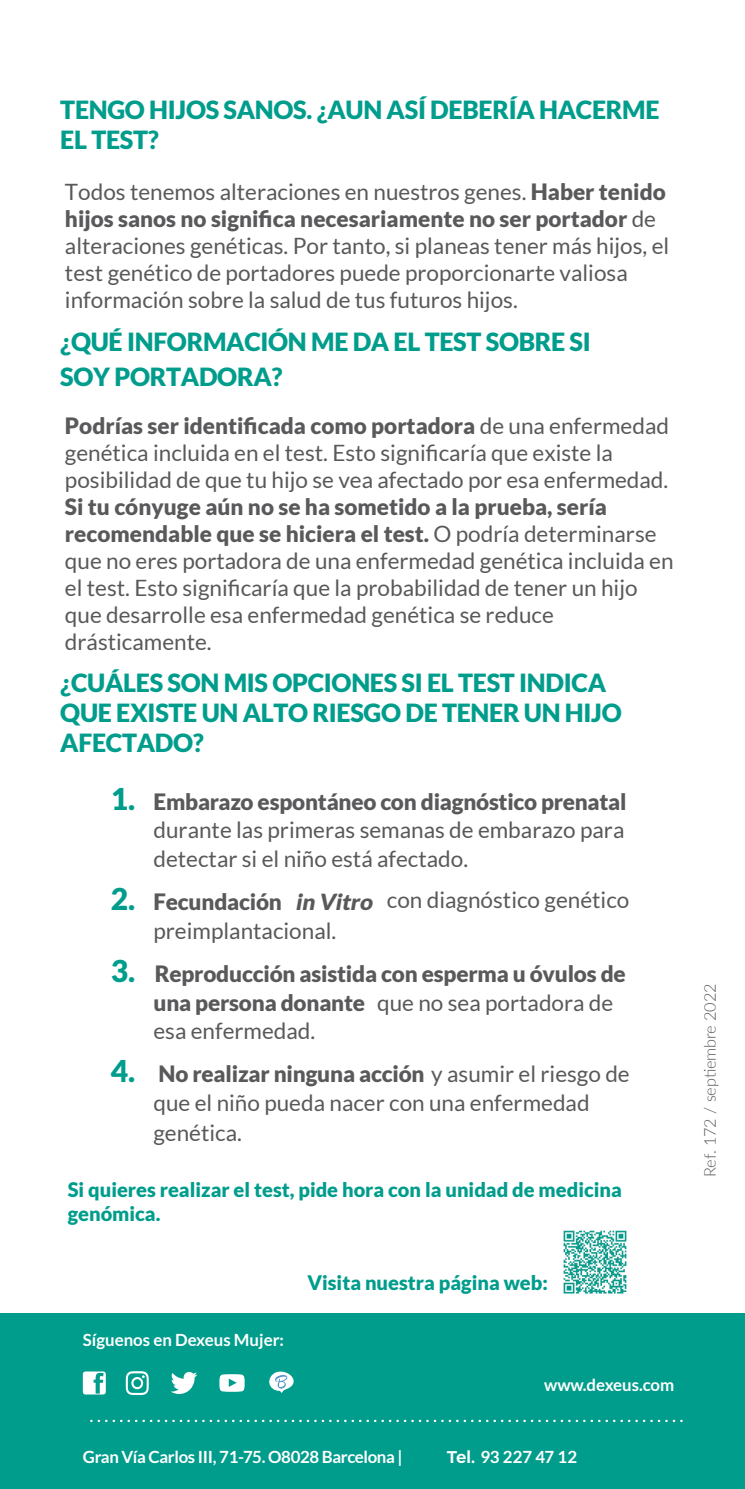
<style>
.page{position:relative;width:745px;height:1489px;background:#fff}
.page>*{position:absolute;margin:0;border:0;box-sizing:border-box;transform-origin:0 0}
.t1{font:900 25px/30px "Lato";letter-spacing:-.01em;color:#009d8c}
.t2{font:22.5px/27px "Lato";color:#59595b}
.t3{font:900 22.5px/28.8px "Lato";letter-spacing:-.01em;color:#59595b}
.t4{font:900 20px/24px "Lato";color:#009d8c}
.t5{font:700 16.75px "Lato";letter-spacing:-.02em;color:#fff}
.t6{font:700 16.75px "Lato";color:#fff}
.t7{font:300 16.25px "Lato";letter-spacing:-.01em;color:#59595b}
.s1{font-weight:900}
.s2{font-weight:900;font-size:30px;color:#009d8c}
.s3{font-weight:900;font-style:italic;font-size:22.25px}
.s4{font-size:30px;color:#009d8c}
.s5{font-weight:400}
.s6{font-family:"Zona Pro"}
</style>
<div class="page">
<div style="left:0;top:1312px;width:744px;height:176px;background:#009d8c"></div>
<svg style="left:171px;top:1371px;width:26px;height:22px"></svg>
<svg style="left:83px;top:1371px;width:23px;height:23px"></svg>
<svg style="left:219px;top:1374px;width:25px;height:17px"></svg>
<svg style="left:126px;top:1371px;width:23px;height:23px"></svg>
<svg style="left:269px;top:1371px;width:25px;height:21px"></svg>
<svg style="left:91px;top:1419px;width:592px;height:2px"></svg>
<img style="left:563px;top:1230px;width:63px;height:63px">
<p class="t1" style="left:60px;top:94px;width:600px">TENGO HIJOS SANOS. ¿AUN ASÍ DEBERÍA HACERME<br>EL TEST?</p>
<p class="t2" style="left:65px;top:178px;width:605px">Todos tenemos alteraciones en nuestros genes. <span class="s1">Haber tenido hijos sanos no significa necesariamente no ser portador</span> de alteraciones genéticas. Por tanto, si planeas tener más hijos, el test genético de portadores puede proporcionarte valiosa información sobre la salud de tus futuros hijos.</p>
<p class="t1" style="left:60px;top:324px;width:531px;line-height:35px">¿QUÉ INFORMACIÓN ME DA EL TEST SOBRE SI<br>SOY PORTADORA?</p>
<p class="t2" style="left:65px;top:412px;width:605px"><span class="s1">Podrías ser identificada como portadora</span> de una enfermedad genética incluida en el test. Esto significaría que existe la posibilidad de que tu hijo se vea afectado por esa enfermedad.</p>
<p class="t2" style="left:65px;top:493px;width:609px"><span class="s1">Si tu cónyuge aún no se ha sometido a la prueba, sería recomendable que se hiciera el test.</span> O podría determinarse que no eres portadora de una enfermedad genética incluida en el test. Esto significaría que la probabilidad de tener un hijo que desarrolle esa enfermedad genética se reduce drásticamente.</p>
<p class="t1" style="left:60px;top:667px;width:562px">¿CUÁLES SON MIS OPCIONES SI EL TEST INDICA<br>QUE EXISTE UN ALTO RIESGO DE TENER UN HIJO<br>AFECTADO?</p>
<p class="t2" style="left:153px;top:786px;width:474px;line-height:28.8px;text-align:justify;text-indent:-43px"><span class="s2">1.</span> <span class="s1">Embarazo espontáneo con diagnóstico prenatal </span>durante las primeras semanas de embarazo para detectar si el niño está afectado.</p>
<p class="t2" style="left:153px;top:885px;width:477px;line-height:30.2px;text-indent:-42px"><span class="s2">2.</span> <span class="s1">Fecundación</span> <span class="s3">in Vitro</span> con diagnóstico genético preimplantacional.</p>
<p class="t3" style="left:153px;top:958px;width:473px;text-indent:-43px"><span class="s4">3.</span> Reproducción asistida con esperma u óvulos de una persona donante <span class="s5">que no sea portadora de esa enfermedad.</span></p>
<p class="t2" style="left:153px;top:1059px;width:477px;line-height:29.2px;text-indent:-43px"><span class="s2">4.</span> <span class="s1">No realizar ninguna acción</span> y asumir el riesgo de que el niño pueda nacer con una enfermedad genética.</p>
<p class="t4" style="left:68px;top:1177px;width:555px">Si quieres realizar el test, pide hora con la unidad de medicina genómica.</p>
<p class="t6" style="left:83px;top:1329px;width:202px">Síguenos en Dexeus Mujer:</p>
<p class="t4" style="left:307px;top:1270px;width:242px">Visita nuestra página web:</p>
<p class="t5" style="left:544px;top:1375px;width:131px">www.dexeus.com</p>
<p class="t5" style="left:83px;top:1447px;width:321px">Gran Vía Carlos III, 71-75. O8028 Barcelona |</p>
<p class="t5" style="left:446px;top:1447px;width:132px"><span class="s6">Tel.</span> 93 227 47 12</p>
<p class="t7" style="left:698px;top:1177px;width:195px;rotate:-90deg">Ref. 172 / septiembre 2022</p>
</div>
